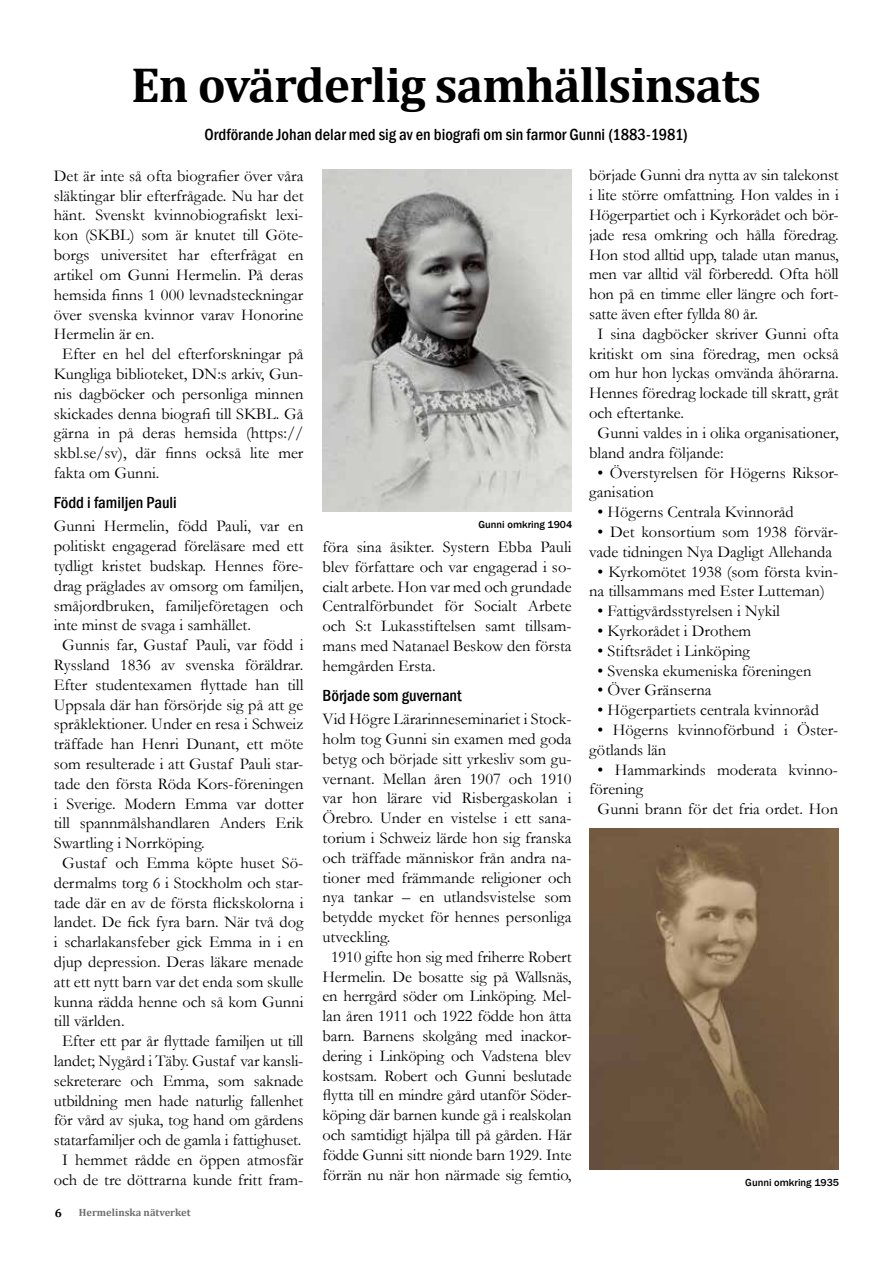
<style>
.page{position:relative;width:893px;height:1263px;background:#fff}
.page>*{position:absolute;margin:0;border:0;box-sizing:border-box;transform-origin:0 0}
.t1{font:700 49.5px "Cambria";letter-spacing:-.02em;color:#000}
.t2{font:16.5px/19.8px "Garamond";color:#000}
.t3{font:500 condensed 16.5px "Franklin Gothic";color:#000}
.t4{font:700 12px "Cambria";color:#000}
.t5{font:500 10.5px "Franklin Gothic";color:#000}
.t6{font:700 10.5px "Cambria";color:#6d6e70}
</style>
<div class="page">
<img style="left:323px;top:170px;width:248px;height:341px">
<img style="left:589px;top:828px;width:250px;height:341px">
<h1 class="t1" style="left:131px;top:50px;width:632px">En ovärderlig samhällsinsats</h1>
<p class="t3" style="left:205px;top:124px;width:485px">Ordförande Johan delar med sig av en biografi om sin farmor Gunni (1883-1981)</p>
<p class="t2" style="left:54px;top:165px;width:251px">Det är inte så ofta biografier över våra</p>
<p class="t2" style="left:54px;top:185px;width:251px">släktingar blir efterfrågade. Nu har det</p>
<p class="t2" style="left:54px;top:205px;width:251px">hänt. Svenskt kvinnobiografiskt lexi-</p>
<p class="t2" style="left:54px;top:225px;width:251px">kon (SKBL) som är knutet till Göte-</p>
<p class="t2" style="left:54px;top:245px;width:251px">borgs universitet har efterfrågat en</p>
<p class="t2" style="left:54px;top:264px;width:251px">artikel om Gunni Hermelin. På deras</p>
<p class="t2" style="left:54px;top:284px;width:251px">hemsida finns 1 000 levnadsteckningar</p>
<p class="t2" style="left:54px;top:304px;width:251px">över svenska kvinnor varav Honorine</p>
<p class="t2" style="left:54px;top:324px;width:102px">Hermelin är en.</p>
<p class="t2" style="left:62px;top:344px;width:243px">Efter en hel del efterforskningar på</p>
<p class="t2" style="left:54px;top:363px;width:251px">Kungliga biblioteket, DN:s arkiv, Gun-</p>
<p class="t2" style="left:54px;top:383px;width:251px">nis dagböcker och personliga minnen</p>
<p class="t2" style="left:54px;top:403px;width:251px">skickades denna biografi till SKBL. Gå</p>
<p class="t2" style="left:54px;top:423px;width:251px">gärna in på deras hemsida (https://</p>
<p class="t2" style="left:54px;top:443px;width:251px">skbl.se/sv), där finns också lite mer</p>
<p class="t2" style="left:54px;top:462px;width:107px">fakta om Gunni.</p>
<p class="t3" style="left:54px;top:492px;width:125px">Född i familjen Pauli</p>
<p class="t2" style="left:54px;top:516px;width:251px">Gunni Hermelin, född Pauli, var en</p>
<p class="t2" style="left:54px;top:536px;width:251px">politiskt engagerad föreläsare med ett</p>
<p class="t2" style="left:54px;top:555px;width:251px">tydligt kristet budskap. Hennes före-</p>
<p class="t2" style="left:54px;top:575px;width:251px">drag präglades av omsorg om familjen,</p>
<p class="t2" style="left:54px;top:595px;width:251px">småjordbruken, familjeföretagen och</p>
<p class="t2" style="left:54px;top:615px;width:199px">inte minst de svaga i samhället.</p>
<p class="t2" style="left:62px;top:635px;width:243px">Gunnis far, Gustaf Pauli, var född i</p>
<p class="t2" style="left:54px;top:654px;width:251px">Ryssland 1836 av svenska föräldrar.</p>
<p class="t2" style="left:54px;top:674px;width:251px">Efter studentexamen flyttade han till</p>
<p class="t2" style="left:54px;top:694px;width:251px">Uppsala där han försörjde sig på att ge</p>
<p class="t2" style="left:54px;top:714px;width:251px">språklektioner. Under en resa i Schweiz</p>
<p class="t2" style="left:54px;top:734px;width:251px">träffade han Henri Dunant, ett möte</p>
<p class="t2" style="left:54px;top:753px;width:251px">som resulterade i att Gustaf Pauli star-</p>
<p class="t2" style="left:54px;top:773px;width:251px">tade den första Röda Kors-föreningen</p>
<p class="t2" style="left:54px;top:793px;width:251px">i Sverige. Modern Emma var dotter</p>
<p class="t2" style="left:54px;top:813px;width:251px">till spannmålshandlaren Anders Erik</p>
<p class="t2" style="left:54px;top:833px;width:152px">Swartling i Norrköping.</p>
<p class="t2" style="left:62px;top:852px;width:243px">Gustaf och Emma köpte huset Sö-</p>
<p class="t2" style="left:54px;top:872px;width:251px">dermalms torg 6 i Stockholm och star-</p>
<p class="t2" style="left:54px;top:892px;width:251px">tade där en av de första flickskolorna i</p>
<p class="t2" style="left:54px;top:912px;width:251px">landet. De fick fyra barn. När två dog</p>
<p class="t2" style="left:54px;top:932px;width:251px">i scharlakansfeber gick Emma in i en</p>
<p class="t2" style="left:54px;top:951px;width:251px">djup depression. Deras läkare menade</p>
<p class="t2" style="left:54px;top:971px;width:251px">att ett nytt barn var det enda som skulle</p>
<p class="t2" style="left:54px;top:991px;width:251px">kunna rädda henne och så kom Gunni</p>
<p class="t2" style="left:54px;top:1011px;width:72px">till världen.</p>
<p class="t2" style="left:62px;top:1031px;width:243px">Efter ett par år flyttade familjen ut till</p>
<p class="t2" style="left:54px;top:1050px;width:251px">landet; Nygård i Täby. Gustaf var kansli-</p>
<p class="t2" style="left:54px;top:1070px;width:251px">sekreterare och Emma, som saknade</p>
<p class="t2" style="left:54px;top:1090px;width:251px">utbildning men hade naturlig fallenhet</p>
<p class="t2" style="left:54px;top:1110px;width:251px">för vård av sjuka, tog hand om gårdens</p>
<p class="t2" style="left:54px;top:1130px;width:249px">statarfamiljer och de gamla i fattighuset.</p>
<p class="t2" style="left:62px;top:1149px;width:243px">I hemmet rådde en öppen atmosfär</p>
<p class="t2" style="left:54px;top:1169px;width:251px">och de tre döttrarna kunde fritt fram-</p>
<p class="t4" style="left:55px;top:1204px;width:9px">6</p>
<p class="t6" style="left:79px;top:1205px;width:113px">Hermelinska nätverket</p>
<p class="t5" style="left:478px;top:518px;width:95px">Gunni omkring 1904</p>
<p class="t2" style="left:323px;top:536px;width:251px;text-align:justify">föra sina åsikter. Systern Ebba Pauli blev författare och var engagerad i so&shy;cialt arbete. Hon var med och grundade Centralförbundet för Socialt Arbete och S:t Lukasstiftelsen samt tillsam&shy;mans med Natanael Beskow den första hemgården Ersta.</p>
<p class="t3" style="left:323px;top:685px;width:141px">Började som guvernant</p>
<p class="t2" style="left:323px;top:709px;width:251px">Vid Högre Lärarinneseminariet i Stock-</p>
<p class="t2" style="left:323px;top:728px;width:250px">holm tog Gunni sin examen med goda</p>
<p class="t2" style="left:323px;top:748px;width:251px">betyg och började sitt yrkesliv som gu-</p>
<p class="t2" style="left:323px;top:768px;width:250px">vernant. Mellan åren 1907 och 1910</p>
<p class="t2" style="left:323px;top:788px;width:251px">var hon lärare vid Risbergaskolan i</p>
<p class="t2" style="left:323px;top:808px;width:250px">Örebro. Under en vistelse i ett sana-</p>
<p class="t2" style="left:323px;top:827px;width:250px">torium i Schweiz lärde hon sig franska</p>
<p class="t2" style="left:323px;top:847px;width:250px">och träffade människor från andra na-</p>
<p class="t2" style="left:323px;top:867px;width:250px">tioner med främmande religioner och</p>
<p class="t2" style="left:323px;top:887px;width:250px">nya tankar – en utlandsvistelse som</p>
<p class="t2" style="left:323px;top:907px;width:250px">betydde mycket för hennes personliga</p>
<p class="t2" style="left:323px;top:926px;width:69px">utveckling.</p>
<p class="t2" style="left:331px;top:946px;width:242px">1910 gifte hon sig med friherre Robert</p>
<p class="t2" style="left:323px;top:966px;width:251px">Hermelin. De bosatte sig på Wallsnäs,</p>
<p class="t2" style="left:323px;top:986px;width:250px">en herrgård söder om Linköping. Mel-</p>
<p class="t2" style="left:323px;top:1006px;width:250px">lan åren 1911 och 1922 födde hon åtta</p>
<p class="t2" style="left:323px;top:1025px;width:251px">barn. Barnens skolgång med inackor-</p>
<p class="t2" style="left:323px;top:1045px;width:250px">dering i Linköping och Vadstena blev</p>
<p class="t2" style="left:323px;top:1065px;width:251px">kostsam. Robert och Gunni beslutade</p>
<p class="t2" style="left:323px;top:1085px;width:251px">flytta till en mindre gård utanför Söder-</p>
<p class="t2" style="left:323px;top:1105px;width:250px">köping där barnen kunde gå i realskolan</p>
<p class="t2" style="left:323px;top:1124px;width:250px">och samtidigt hjälpa till på gården. Här</p>
<p class="t2" style="left:323px;top:1144px;width:250px">födde Gunni sitt nionde barn 1929. Inte</p>
<p class="t2" style="left:323px;top:1164px;width:250px">förrän nu när hon närmade sig femtio,</p>
<p class="t2" style="left:589px;top:165px;width:251px">började Gunni dra nytta av sin talekonst</p>
<p class="t2" style="left:589px;top:185px;width:251px">i lite större omfattning. Hon valdes in i</p>
<p class="t2" style="left:589px;top:205px;width:251px">Högerpartiet och i Kyrkorådet och bör-</p>
<p class="t2" style="left:589px;top:224px;width:251px">jade resa omkring och hålla föredrag.</p>
<p class="t2" style="left:589px;top:244px;width:251px">Hon stod alltid upp, talade utan manus,</p>
<p class="t2" style="left:589px;top:264px;width:251px">men var alltid väl förberedd. Ofta höll</p>
<p class="t2" style="left:589px;top:284px;width:251px">hon på en timme eller längre och fort-</p>
<p class="t2" style="left:589px;top:304px;width:170px">satte även efter fyllda 80 år.</p>
<p class="t2" style="left:598px;top:323px;width:243px">I sina dagböcker skriver Gunni ofta</p>
<p class="t2" style="left:589px;top:343px;width:251px">kritiskt om sina föredrag, men också</p>
<p class="t2" style="left:589px;top:363px;width:251px">om hur hon lyckas omvända åhörarna.</p>
<p class="t2" style="left:589px;top:383px;width:251px">Hennes föredrag lockade till skratt, gråt</p>
<p class="t2" style="left:589px;top:403px;width:96px">och eftertanke.</p>
<p class="t2" style="left:598px;top:422px;width:243px">Gunni valdes in i olika organisationer,</p>
<p class="t2" style="left:589px;top:442px;width:136px">bland andra följande:</p>
<p class="t2" style="left:589px;top:462px;width:251px;text-indent:8px">• Överstyrelsen för Högerns Riksor&shy;ganisation</p>
<p class="t2" style="left:598px;top:502px;width:198px">• Högerns Centrala Kvinnoråd</p>
<p class="t2" style="left:589px;top:521px;width:251px;text-align:center">• Det konsortium som 1938 förvär&shy;vade tidningen Nya Dagligt Allehanda</p>
<p class="t2" style="left:589px;top:561px;width:251px;text-indent:8px">• Kyrkomötet 1938 (som första kvin&shy;na tillsammans med Ester Lutteman)</p>
<p class="t2" style="left:598px;top:601px;width:184px">• Fattigvårdsstyrelsen i Nykil</p>
<p class="t2" style="left:598px;top:620px;width:155px">• Kyrkorådet i Drothem</p>
<p class="t2" style="left:598px;top:640px;width:154px">• Stiftsrådet i Linköping</p>
<p class="t2" style="left:598px;top:660px;width:215px">• Svenska ekumeniska föreningen</p>
<p class="t2" style="left:598px;top:680px;width:115px">• Över Gränserna</p>
<p class="t2" style="left:598px;top:700px;width:223px">• Högerpartiets centrala kvinnoråd</p>
<p class="t2" style="left:589px;top:719px;width:251px;text-indent:8px">• Högerns kvinnoförbund i Öster&shy;götlands län</p>
<p class="t2" style="left:598px;top:759px;width:242px">• Hammarkinds moderata kvinno-</p>
<p class="t2" style="left:589px;top:779px;width:56px">förening</p>
<p class="t2" style="left:598px;top:799px;width:242px">Gunni brann för det fria ordet. Hon</p>
<p class="t5" style="left:745px;top:1176px;width:95px">Gunni omkring 1935</p>
</div>
